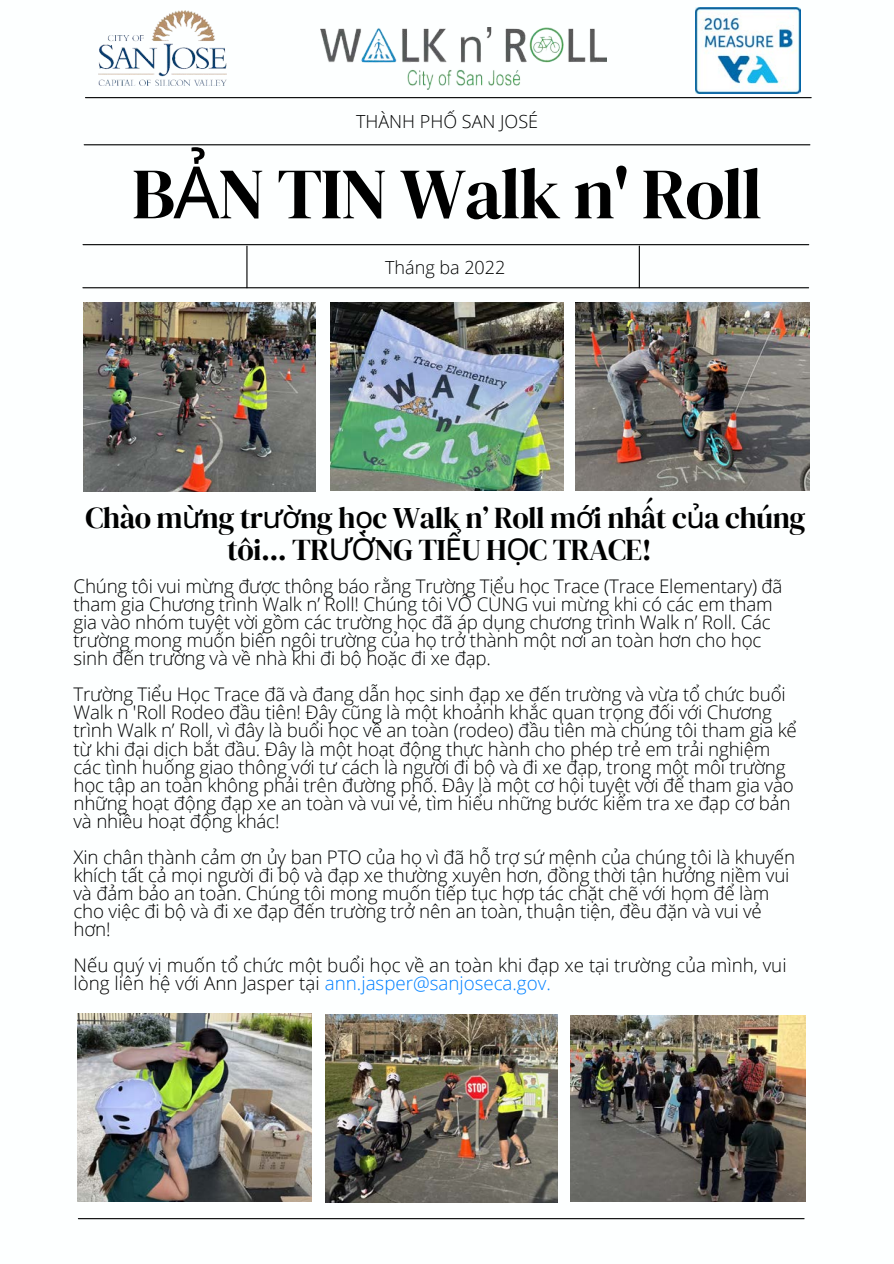
<style>
.page{position:relative;width:894px;height:1264px;background:#fff}
.page>*{position:absolute;margin:0;border:0;box-sizing:border-box;transform-origin:0 0}
.t1{font:72px "DM Serif Display";letter-spacing:-.025em;color:#000}
.t2{font:30px/31.5px "DM Serif Display";letter-spacing:-.02em;color:#000;text-align:center}
.t3{font:300 18.75px/18px "Open Sans";letter-spacing:-.01em;color:#000}
.t4{font:300 18px "Open Sans";color:#000}
.s1{font-family:"Noto Sans"}
.s2{color:#0080ff}
</style>
<div class="page">
<hr style="left:83px;top:244px;width:725px;height:1px;background:#000">
<hr style="left:84px;top:144px;width:725px;height:1px;background:#000">
<hr style="left:83px;top:287px;width:725px;height:1px;background:#000">
<hr style="left:246px;top:246px;width:1px;height:42px;background:#000">
<hr style="left:638px;top:246px;width:1px;height:42px;background:#000">
<hr style="left:85px;top:97px;width:726px;height:1px;background:#000">
<hr style="left:78px;top:1217px;width:725px;height:2px;background:#000">
<img style="left:98px;top:11px;width:129px;height:74px">
<img style="left:320px;top:28px;width:286px;height:62px">
<img style="left:695px;top:8px;width:105px;height:85px">
<img style="left:575px;top:302px;width:233px;height:188px">
<img style="left:84px;top:302px;width:232px;height:189px">
<img style="left:78px;top:1013px;width:233px;height:188px">
<img style="left:570px;top:1015px;width:235px;height:185px">
<img style="left:331px;top:302px;width:232px;height:188px">
<img style="left:325px;top:1014px;width:232px;height:188px">
<p class="t4" style="left:356px;top:109px;width:183px">THÀNH PHỐ SAN JOSÉ</p>
<p class="t1" style="left:132px;top:144px;width:631px">B<span class="s1">Ả</span>N TIN Walk n' Roll</p>
<p class="t4" style="left:385px;top:254px;width:122px">Tháng ba 2022</p>
<p class="t2" style="left:85px;top:501px;width:721px">Chào m<span class="s1">ừ</span>ng tr<span class="s1">ườ</span>ng h<span class="s1">ọ</span>c Walk n’ Roll m<span class="s1">ớ</span>i nhất c<span class="s1">ủ</span>a chúng tôi... TR<span class="s1">ƯỜ</span>NG TI<span class="s1">Ể</span>U H<span class="s1">Ọ</span>C TRACE!</p>
<p class="t3" style="left:74px;top:577px;width:710px">Chúng tôi vui mừng được thông báo rằng Trường Tiểu học Trace (Trace Elementary) đã tham gia Chương trình Walk n’ Roll! Chúng tôi VÔ CÙNG vui mừng khi có các em tham gia vào nhóm tuyệt vời gồm các trường học đã áp dụng chương trình Walk n’ Roll. Các trường mong muốn biến ngôi trường của họ trở thành một nơi an toàn hơn cho học sinh đến trường và về nhà khi đi bộ hoặc đi xe đạp.</p>
<p class="t3" style="left:74px;top:685px;width:724px">Trường Tiểu Học Trace đã và đang dẫn học sinh đạp xe đến trường và vừa tổ chức buổi Walk n 'Roll Rodeo đầu tiên! Đây cũng là một khoảnh khắc quan trọng đối với Chương trình Walk n’ Roll, vì đây là buổi học về an toàn (rodeo) đầu tiên mà chúng tôi tham gia kể từ khi đại dịch bắt đầu. Đây là một hoạt động thực hành cho phép trẻ em trải nghiệm các tình huống giao thông với tư cách là người đi bộ và đi xe đạp, trong một môi trường học tập an toàn không phải trên đường phố. Đây là một cơ hội tuyệt vời để tham gia vào những hoạt động đạp xe an toàn và vui vẻ, tìm hiểu những bước kiểm tra xe đạp cơ bản và nhiều hoạt động khác!</p>
<p class="t3" style="left:74px;top:847px;width:722px">Xin chân thành cảm ơn ủy ban PTO của họ vì đã hỗ trợ sứ mệnh của chúng tôi là khuyến khích tất cả mọi người đi bộ và đạp xe thường xuyên hơn, đồng thời tận hưởng niềm vui và đảm bảo an toàn. Chúng tôi mong muốn tiếp tục hợp tác chặt chẽ với họm để làm cho việc đi bộ và đi xe đạp đến trường trở nên an toàn, thuận tiện, đều đặn và vui vẻ hơn!</p>
<p class="t3" style="left:74px;top:955px;width:714px">Nếu quý vị muốn tổ chức một buổi học về an toàn khi đạp xe tại trường của mình, vui lòng liên hệ với Ann Jasper tại <span class="s2">ann.jasper@sanjoseca.gov.</span></p>
</div>
